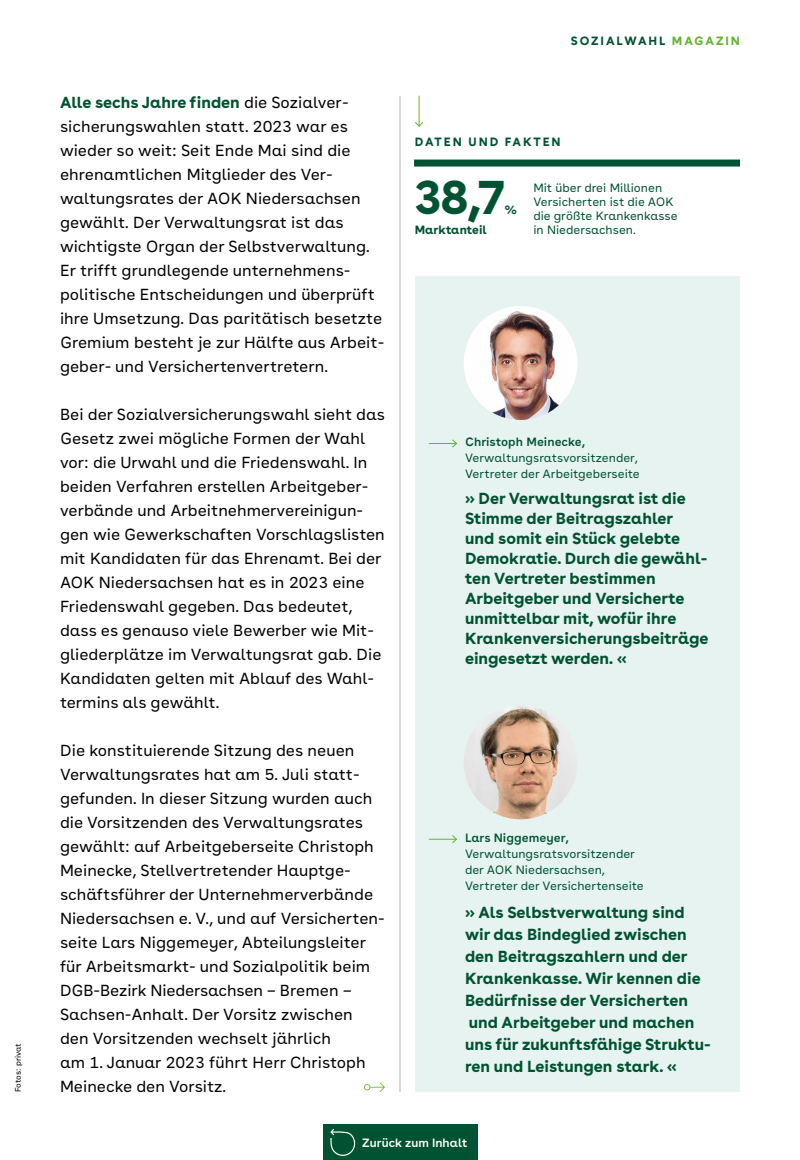
<style>
.page{position:relative;width:800px;height:1160px;background:#fff}
.page>*{position:absolute;margin:0;border:0;box-sizing:border-box;transform-origin:0 0}
.t1{font:700 48px "AOK Buenos Aires";color:#005332}
.t2{font:16px/24px "AOK Buenos Aires Text";color:#000}
.t3{font:700 16px/20px "AOK Buenos Aires";color:#005332}
.t4{font:12px/14px "AOK Buenos Aires Text";color:#005332}
.t5{font:600 12px "AOK Buenos Aires Text";color:#005332}
.t6{font:700 12px "AOK Buenos Aires";letter-spacing:.16em;color:#005332}
.t7{font:600 12px "AOK Buenos Aires";color:#fff}
.t8{font:700 12px "AOK Buenos Aires";color:#005332}
.t9{font:8px "AOK Buenos Aires Text";letter-spacing:-.005em;color:#000}
.s1{font-family:"AOK Buenos Aires Text";font-weight:400;color:#000}
.s2{color:#65b32e}
</style>
<div class="page">
<div style="left:414px;top:160px;width:326px;height:7px;background:#005332"></div>
<hr style="left:419px;top:96px;width:1px;height:30px;background:#65b32e">
<svg style="left:415px;top:121px;width:8px;height:6px"></svg>
<hr style="left:400px;top:96px;width:1px;height:996px;background:#b3b2b2">
<svg style="left:364px;top:1082px;width:21px;height:10px"></svg>
<div style="left:415px;top:276px;width:325px;height:816px;background:#e7f3f0"></div>
<svg style="left:429px;top:439px;width:28px;height:9px"></svg>
<svg style="left:429px;top:835px;width:28px;height:9px"></svg>
<img style="left:464px;top:705px;width:114px;height:114px;border-radius:57px">
<div style="left:464px;top:306px;width:113px;height:114px;background:#fff;border-radius:50%"></div>
<img style="left:471px;top:307px;width:99px;height:113px">
<div style="left:323px;top:1124px;width:155px;height:36px;background:#005332"></div>
<svg style="left:330px;top:1129px;width:26px;height:27px"></svg>
<p class="t9" style="left:12px;top:1092px;width:50px;rotate:-90deg">Fotos: privat</p>
<p class="t3" style="left:60px;top:91px;width:290px">Alle sechs Jahre finden <span class="s1">die Sozialver-</span></p>
<p class="t2" style="left:60px;top:113px;width:326px">sicherungswahlen statt. 2023 war es wieder so weit: Seit Ende Mai sind die ehrenamtlichen Mitglieder des Ver&shy;waltungsrates der AOK Niedersachsen gewählt. Der Verwaltungsrat ist das wichtigste Organ der Selbstverwaltung.<br>Er trifft grundlegende unternehmens&shy;politische Entscheidungen und überprüft ihre Umsetzung. Das paritätisch besetzte Gremium besteht je zur Hälfte aus Arbeit&shy;geber- und Versichertenvertretern.</p>
<p class="t2" style="left:60px;top:401px;width:327px">Bei der Sozialversicherungswahl sieht das Gesetz zwei mögliche Formen der Wahl vor: die Urwahl und die Friedenswahl. In beiden Verfahren erstellen Arbeitgeber&shy;verbände und Arbeitnehmervereinigun&shy;gen wie Gewerkschaften Vorschlagslisten mit Kandidaten für das Ehrenamt. Bei der AOK Niedersachsen hat es in 2023 eine Friedenswahl gegeben. Das bedeutet, dass es genauso viele Bewerber wie Mit&shy;gliederplätze im Verwaltungsrat gab. Die Kandidaten gelten mit Ablauf des Wahl&shy;termins als gewählt.</p>
<p class="t2" style="left:60px;top:737px;width:326px">Die konstituierende Sitzung des neuen Verwaltungsrates hat am 5. Juli statt&shy;gefunden. In dieser Sitzung wurden auch die Vorsitzenden des Verwaltungsrates gewählt: auf Arbeitgeberseite Christoph Meinecke, Stellvertretender Hauptge&shy;schäftsführer der Unternehmerverbände Niedersachsen e. V., und auf Versicherten&shy;seite Lars Niggemeyer, Abteilungsleiter für Arbeitsmarkt- und Sozialpolitik beim DGB-Bezirk Niedersachsen – Bremen – Sachsen-Anhalt. Der Vorsitz zwischen den Vorsitzenden wechselt jährlich<br>am 1. Januar 2023 führt Herr Christoph Meinecke den Vorsitz.</p>
<p class="t6" style="left:571px;top:31px;width:171px">SOZIALWAHL <span class="s2">MAGAZIN</span></p>
<p class="t6" style="left:415px;top:132px;width:147px">DATEN UND FAKTEN</p>
<h1 class="t1" style="left:415px;top:156px;width:92px">38,7</h1>
<p class="t4" style="left:533px;top:180px;width:146px">Mit über drei Millionen<br>Versicherten ist die AOK die größte Krankenkasse in Niedersachsen.</p>
<p class="t6" style="left:505px;top:200px;width:13px">%</p>
<p class="t8" style="left:415px;top:220px;width:74px">Marktanteil</p>
<p class="t5" style="left:465px;top:432px;width:122px">Christoph Meinecke,</p>
<p class="t4" style="left:465px;top:449px;width:176px;line-height:16px">Verwaltungsratsvorsitzender,<br>Vertreter der Arbeitgeberseite</p>
<p class="t3" style="left:465px;top:487px;width:245px">» Der Verwaltungsrat ist die<br>Stimme der Beitragszahler<br>und somit ein Stück gelebte<br>Demokratie. Durch die gewähl&shy;ten Vertreter bestimmen<br>Arbeitgeber und Versicherte unmittelbar mit, wofür ihre<br>Krankenversicherungsbeiträge eingesetzt werden. «</p>
<p class="t5" style="left:465px;top:828px;width:105px">Lars Niggemeyer,</p>
<p class="t4" style="left:465px;top:845px;width:180px;line-height:16px">Verwaltungsratsvorsitzender der AOK Niedersachsen,<br>Vertreter der Versichertenseite</p>
<p class="t3" style="left:465px;top:900px;width:247px;line-height:22px">» Als Selbstverwaltung sind wir das Bindeglied zwischen den Beitragszahlern und der<br>Krankenkasse. Wir kennen die<br>Bedürfnisse der Versicherten und Arbeitgeber und machen uns für zukunftsfähige Struktu&shy;ren und Leistungen stark. «</p>
<p class="t7" style="left:362px;top:1132px;width:107px">Zurück zum Inhalt</p>
</div>
